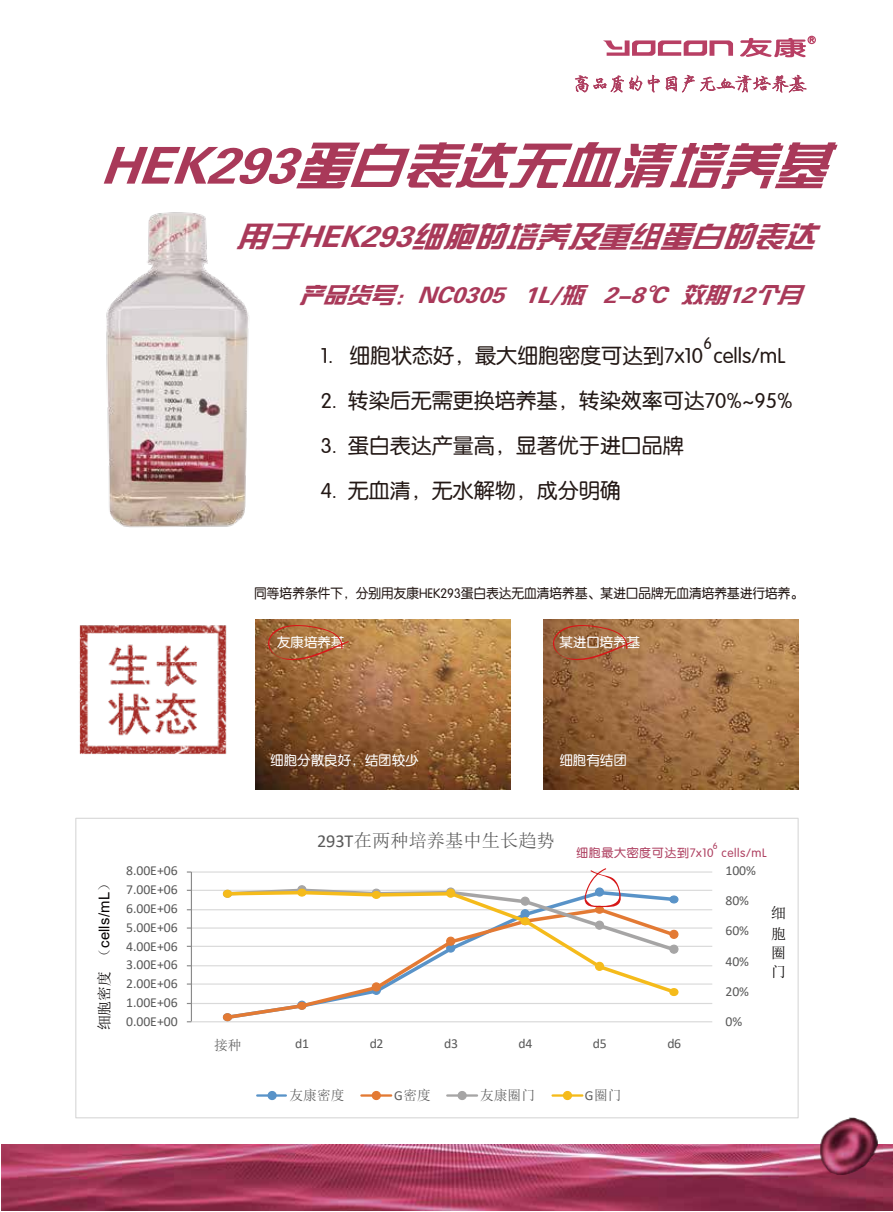
<style>
.page{position:relative;width:893px;height:1212px;background:#fff}
.page>*{position:absolute;margin:0;border:0;box-sizing:border-box;transform-origin:0 0}
.t1{font:italic 50.7px "FZZYJW GB1 0";color:#a93959;scale:1.05 1}
.t2{font:italic 29.55px "FZZYJW GB1 0";color:#a93959;scale:1.05 1}
.t3{font:italic 22.5px "FZZYJW GB1 0";color:#a93959;scale:1.05 1}
.t4{font:21px "FZY3 K GBK1 0";color:#231815}
.t5{font:18.3px "Sim Sun";color:#595959}
.t6{font:16.5px "FZY3 K GBK1 0";color:#231815}
.t7{font:14.85px "Arial";letter-spacing:.01em;color:#040000}
.t8{font:14.85px/19.8px "Sim Sun";color:#040000;text-align:justify}
.t9{font:13.65px "Calibri";letter-spacing:-.005em;color:#595959}
.t10{font:13.65px "Sim Sun";color:#595959}
.t11{font:13.5px "FZY3 K GBK1 0";color:#231815;scale:.94 1}
.t12{font:13.5px "FZY3 K GBK1 0";color:#fff}
.t13{font:12px "FZY3 K GBK1 0";letter-spacing:.05em;color:#ae3f60}
.t14{font:9px "FZY3 K GBK1 0";color:#ae3f60}
.s1{font-family:"Sim Sun"}
.s2{font-family:"Calibri"}
</style>
<div class="page">
<svg style="left:603px;top:40px;width:130px;height:16px"></svg>
<svg style="left:740px;top:36px;width:76px;height:21px"></svg>
<svg style="left:575px;top:75px;width:67px;height:18px"></svg>
<svg style="left:648px;top:75px;width:11px;height:17px"></svg>
<svg style="left:666px;top:74px;width:141px;height:19px"></svg>
<img style="left:2px;top:1145px;width:891px;height:65px">
<img style="left:818px;top:1118px;width:62px;height:56px">
<img style="left:79px;top:625px;width:148px;height:129px">
<img style="left:543px;top:620px;width:255px;height:169px">
<img style="left:255px;top:620px;width:255px;height:169px">
<svg style="left:264px;top:623px;width:85px;height:41px;background:#a86d3c"></svg>
<svg style="left:549px;top:623px;width:85px;height:41px;background:#a26840"></svg>
<img style="left:106px;top:212px;width:143px;height:316px">
<hr style="left:191px;top:871px;width:521px;height:1px;background:#d9d9d9">
<hr style="left:191px;top:890px;width:521px;height:1px;background:#d9d9d9">
<hr style="left:191px;top:909px;width:521px;height:1px;background:#d9d9d9">
<hr style="left:191px;top:927px;width:521px;height:1px;background:#d9d9d9">
<hr style="left:191px;top:946px;width:521px;height:1px;background:#d9d9d9">
<hr style="left:191px;top:965px;width:521px;height:1px;background:#d9d9d9">
<hr style="left:191px;top:983px;width:521px;height:1px;background:#d9d9d9">
<hr style="left:191px;top:1003px;width:521px;height:1px;background:#d9d9d9">
<hr style="left:191px;top:872px;width:1px;height:150px;background:#8a8a8a">
<hr style="left:191px;top:1021px;width:521px;height:1px;background:#d9d9d9">
<div style="left:223px;top:1013px;width:9px;height:8px;border:1px solid #e37a34;border-radius:50%"></div>
<div style="left:223px;top:890px;width:9px;height:8px;border:1px solid #f5bb1b;border-radius:50%"></div>
<hr style="left:257px;top:1094px;width:29px;height:3px;background:#5993c8">
<div style="left:268px;top:1091px;width:8px;height:8px;background:#5993c8;border-radius:50%"></div>
<div style="left:268px;top:1091px;width:9px;height:9px;border:1px solid #5993c8;border-radius:50%"></div>
<hr style="left:361px;top:1094px;width:30px;height:3px;background:#e37a34">
<div style="left:372px;top:1091px;width:8px;height:8px;background:#e37a34;border-radius:50%"></div>
<div style="left:372px;top:1091px;width:9px;height:9px;border:1px solid #e37a34;border-radius:50%"></div>
<hr style="left:447px;top:1094px;width:30px;height:3px;background:#a6a5a5">
<div style="left:458px;top:1091px;width:8px;height:8px;background:#a6a5a5;border-radius:50%"></div>
<div style="left:458px;top:1091px;width:9px;height:9px;border:1px solid #a6a5a5;border-radius:50%"></div>
<hr style="left:553px;top:1094px;width:29px;height:3px;background:#f5bb1b">
<div style="left:563px;top:1091px;width:8px;height:8px;background:#f5bb1b;border-radius:50%"></div>
<div style="left:563px;top:1091px;width:9px;height:9px;border:1px solid #f5bb1b;border-radius:50%"></div>
<svg style="left:224px;top:868px;width:455px;height:153px"></svg>
<h1 class="t1" style="left:100px;top:138px;width:713px">HEK293蛋白表达无血清培养基</h1>
<h2 class="t2" style="left:236px;top:221px;width:564px">用于HEK293细胞的培养及重组蛋白的表达</h2>
<h3 class="t3" style="left:299px;top:283px;width:488px">产品货号：NC0305 1L/瓶 2-8℃ 效期12个月</h3>
<p class="t6" style="left:703px;top:334px;width:10px">6</p>
<h3 class="t4" style="left:321px;top:344px;width:466px">1. 细胞状态好，最大细胞密度可达到7x10 cells/mL</h3>
<h3 class="t4" style="left:321px;top:389px;width:473px">2. 转染后无需更换培养基，转染效率可达70%~95%</h3>
<h3 class="t4" style="left:321px;top:434px;width:364px">3. 蛋白表达产量高，显著优于进口品牌</h3>
<h3 class="t4" style="left:321px;top:479px;width:301px">4. 无血清，无水解物，成分明确</h3>
<p class="t11" style="left:254px;top:586px;width:586px">同等培养条件下，分别用友康HEK293蛋白表达无血清培养基、某进口品牌无血清培养基进行培养。</p>
<p class="t12" style="left:277px;top:634px;width:69px">友康培养基</p>
<p class="t12" style="left:559px;top:634px;width:82px">某进口培养基</p>
<p class="t12" style="left:270px;top:752px;width:150px">细胞分散良好，结团较少</p>
<p class="t12" style="left:559px;top:752px;width:69px">细胞有结团</p>
<p class="t7" style="left:94px;top:1030px;width:155px;rotate:-90deg"><span class="s1">细胞密度（</span>cells/mL<span class="s1">）</span></p>
<p class="t9" style="left:126px;top:861px;width:53px">8.00E+06</p>
<p class="t9" style="left:126px;top:880px;width:53px">7.00E+06</p>
<p class="t9" style="left:126px;top:899px;width:53px">6.00E+06</p>
<p class="t9" style="left:126px;top:918px;width:53px">5.00E+06</p>
<p class="t9" style="left:126px;top:936px;width:53px">4.00E+06</p>
<p class="t9" style="left:126px;top:955px;width:53px">3.00E+06</p>
<p class="t9" style="left:126px;top:974px;width:53px">2.00E+06</p>
<p class="t9" style="left:126px;top:993px;width:53px">1.00E+06</p>
<p class="t9" style="left:126px;top:1012px;width:53px">0.00E+00</p>
<h3 class="t5" style="left:317px;top:831px;width:240px"><span class="s2">293T</span>在两种培养基中生长趋势</h3>
<p class="t14" style="left:713px;top:841px;width:6px">6</p>
<p class="t13" style="left:576px;top:846px;width:192px">细胞最大密度可达到7x10 cells/mL</p>
<p class="t9" style="left:725px;top:861px;width:32px">100%</p>
<p class="t9" style="left:725px;top:891px;width:25px">80%</p>
<p class="t9" style="left:725px;top:921px;width:25px">60%</p>
<p class="t9" style="left:725px;top:951px;width:25px">40%</p>
<p class="t9" style="left:725px;top:981px;width:25px">20%</p>
<p class="t9" style="left:725px;top:1012px;width:18px">0%</p>
<p class="t8" style="left:771px;top:903px;width:16px">细胞圈门</p>
<p class="t10" style="left:214px;top:1038px;width:29px">接种</p>
<p class="t9" style="left:295px;top:1034px;width:15px">d1</p>
<p class="t9" style="left:370px;top:1034px;width:15px">d2</p>
<p class="t9" style="left:444px;top:1034px;width:15px">d3</p>
<p class="t9" style="left:518px;top:1034px;width:15px">d4</p>
<p class="t9" style="left:593px;top:1034px;width:15px">d5</p>
<p class="t9" style="left:667px;top:1034px;width:15px">d6</p>
<p class="t10" style="left:290px;top:1088px;width:56px">友康密度</p>
<p class="t10" style="left:394px;top:1088px;width:38px"><span class="s2">G</span>密度</p>
<p class="t10" style="left:480px;top:1088px;width:56px">友康圈门</p>
<p class="t10" style="left:585px;top:1088px;width:38px"><span class="s2">G</span>圈门</p>
</div>
